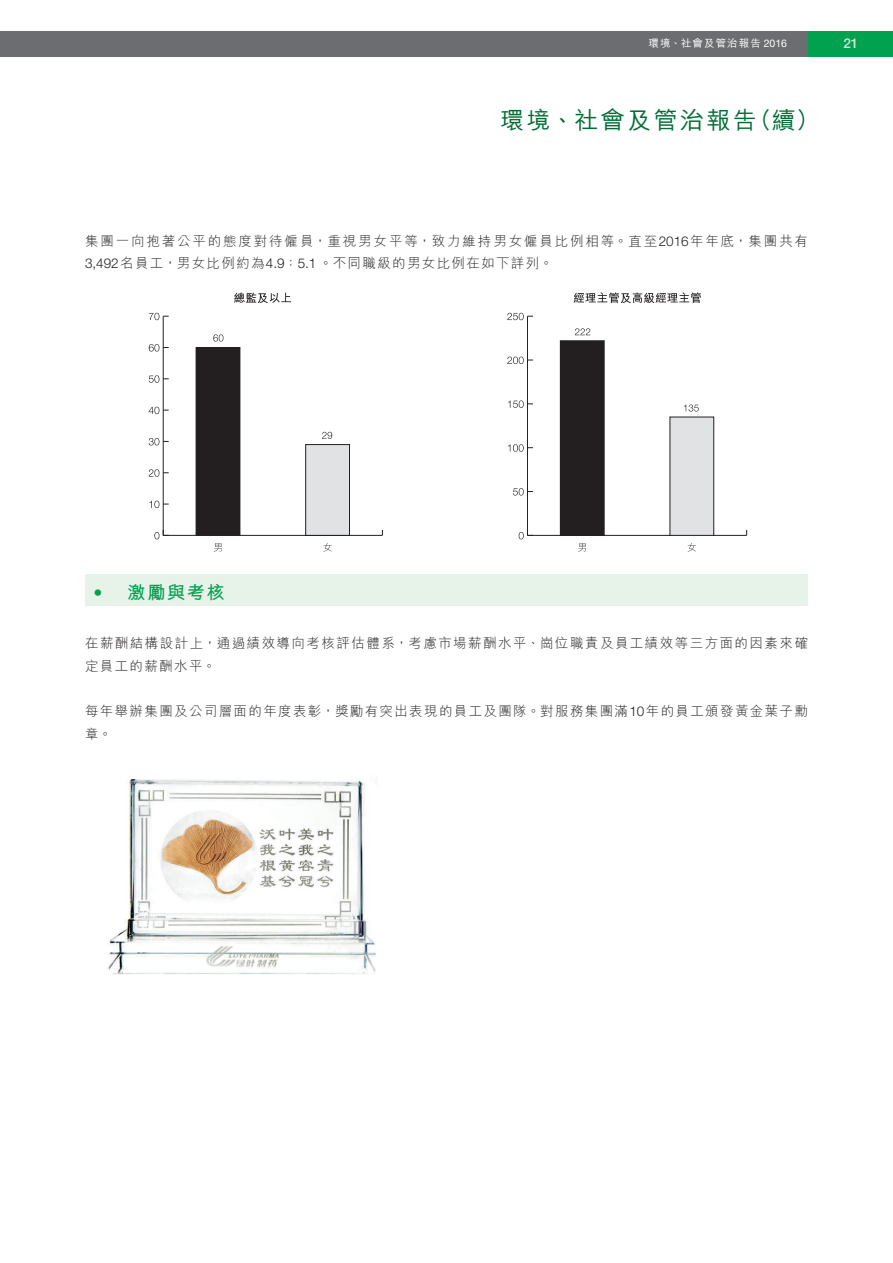
<style>
.page{position:relative;width:893px;height:1263px;background:#fff}
.page>*{position:absolute;margin:0;border:0;box-sizing:border-box;transform-origin:0 0}
.t1{font:500 24px "M Hei HK";letter-spacing:.1em;color:#006e34}
.t2{font:700 18px "M Hei HK";letter-spacing:.1em;color:#00a24f}
.t3{font:300 13.5px/22.5px "M Hei HK";letter-spacing:.11em;color:#231f20}
.t4{font:300 13.5px/22.5px "M Hei HK";letter-spacing:.135em;color:#231f20}
.t5{font:500 13.5px "Helvetica Neue LT Std";color:#d1e6d3}
.t6{font:500 10.5px "M Hei HK";letter-spacing:.1em;color:#fff}
.s1{font-family:"Helvetica Neue LT Std";font-weight:400}
.s2{font-family:"Helvetica Neue LT Std"}
.s3{font-family:"Helvetica Neue LT Std";font-weight:500}
</style>
<div class="page">
<div style="left:0;top:31px;width:809px;height:25px;background:#6c6d70"></div>
<div style="left:808px;top:31px;width:85px;height:25px;background:#00a24f"></div>
<hr style="left:163px;top:535px;width:219px;height:1px;background:#231f20">
<hr style="left:163px;top:316px;width:1px;height:219px;background:#231f20">
<svg style="left:154px;top:530px;width:15px;height:9px"></svg>
<svg style="left:149px;top:501px;width:20px;height:7px"></svg>
<svg style="left:149px;top:469px;width:20px;height:8px"></svg>
<svg style="left:149px;top:438px;width:20px;height:7px"></svg>
<svg style="left:149px;top:407px;width:20px;height:7px"></svg>
<svg style="left:149px;top:375px;width:20px;height:8px"></svg>
<svg style="left:149px;top:344px;width:20px;height:7px"></svg>
<svg style="left:149px;top:313px;width:20px;height:7px"></svg>
<div style="left:306px;top:445px;width:43px;height:90px;background:#e1e2e4"></div>
<div style="left:305px;top:444px;width:45px;height:92px;border:1px solid #231f20"></div>
<div style="left:196px;top:347px;width:44px;height:188px;background:#231f20"></div>
<svg style="left:213px;top:334px;width:10px;height:7px"></svg>
<svg style="left:322px;top:432px;width:10px;height:7px"></svg>
<svg style="left:214px;top:543px;width:8px;height:9px"></svg>
<svg style="left:323px;top:543px;width:9px;height:9px"></svg>
<svg style="left:234px;top:292px;width:57px;height:11px"></svg>
<hr style="left:527px;top:535px;width:220px;height:1px;background:#231f20">
<hr style="left:527px;top:316px;width:1px;height:219px;background:#231f20">
<svg style="left:519px;top:532px;width:14px;height:7px"></svg>
<svg style="left:513px;top:488px;width:20px;height:7px"></svg>
<svg style="left:508px;top:444px;width:25px;height:8px"></svg>
<svg style="left:508px;top:400px;width:25px;height:8px"></svg>
<svg style="left:507px;top:357px;width:26px;height:7px"></svg>
<svg style="left:507px;top:313px;width:26px;height:7px"></svg>
<div style="left:670px;top:417px;width:44px;height:118px;background:#e1e2e4"></div>
<div style="left:670px;top:417px;width:44px;height:119px;border:1px solid #231f20"></div>
<div style="left:560px;top:341px;width:44px;height:194px;background:#231f20"></div>
<svg style="left:575px;top:328px;width:15px;height:7px"></svg>
<svg style="left:684px;top:404px;width:15px;height:8px"></svg>
<svg style="left:574px;top:292px;width:127px;height:11px"></svg>
<svg style="left:578px;top:543px;width:8px;height:9px"></svg>
<svg style="left:688px;top:543px;width:8px;height:9px"></svg>
<div style="left:85px;top:574px;width:723px;height:31px;background:#e7f2e8"></div>
<img style="left:107px;top:779px;width:269px;height:196px">
<p class="t6" style="left:648px;top:39px;width:140px">環境、社會及管治報告 <span class="s1">2016</span></p>
<p class="t5" style="left:843px;top:38px;width:17px">21</p>
<h1 class="t1" style="left:500px;top:111px;width:321px">環境、社會及管治報告（續）</h1>
<p class="t4" style="left:85px;top:231px;width:724px">集團一向抱著公平的態度對待僱員，重視男女平等，致力維持男女僱員比例相等。直至<span class="s2">2016</span>年年底，集團共有<br><span class="s2">3,492</span>名員工，男女比例約為<span class="s2">4.9</span> ：<span class="s2">5.1</span> 。不同職級的男女比例在如下詳列。</p>
<h2 class="t2" style="left:94px;top:585px;width:133px"><span class="s3">•</span> 激勵與考核</h2>
<p class="t3" style="left:85px;top:634px;width:724px">在薪酬結構設計上，通過績效導向考核評估體系，考慮市場薪酬水平、崗位職責及員工績效等三方面的因素來確定員工的薪酬水平。</p>
<p class="t3" style="left:85px;top:701px;width:724px">每年舉辦集團及公司層面的年度表彰，獎勵有突出表現的員工及團隊。對服務集團滿<span class="s2">10</span>年的員工頒發黃金葉子勳章。</p>
</div>
